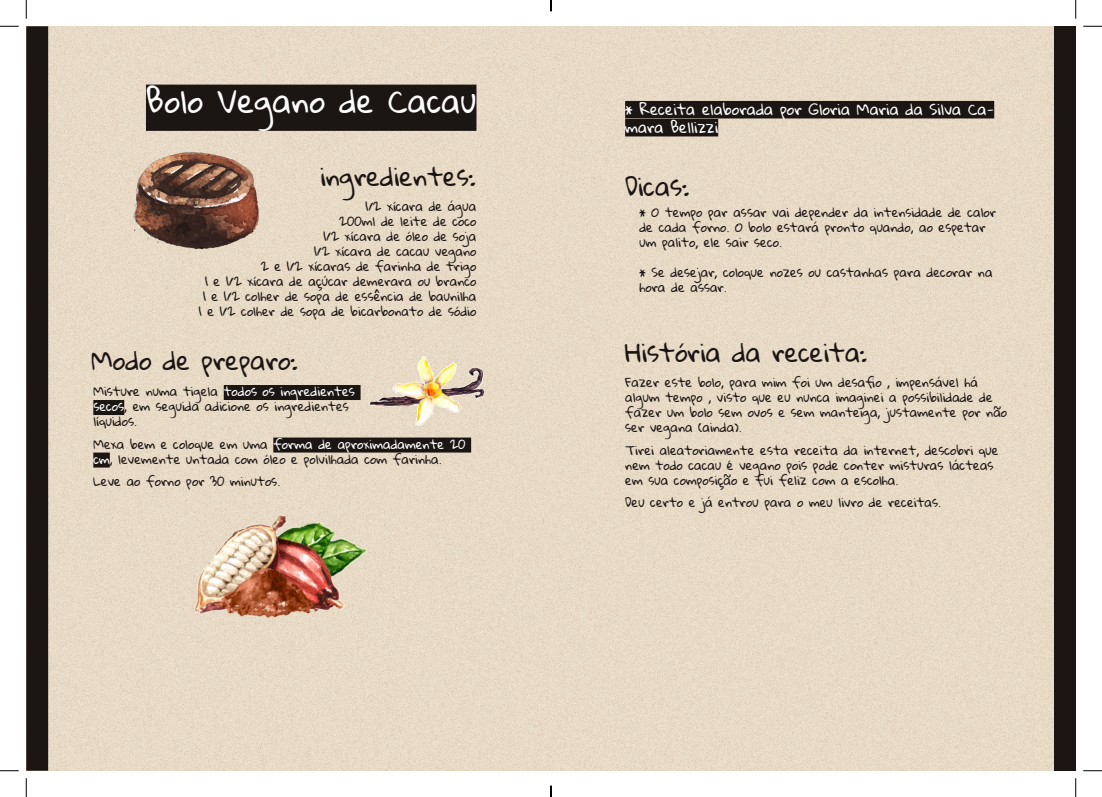
<style>
.page{position:relative;width:1102px;height:797px;background:#fff}
.page>*{position:absolute;margin:0;border:0;box-sizing:border-box;transform-origin:0 0}
.t1{font:31.25px "Gloria Hallelujah";letter-spacing:.005em;color:#fff}
.t2{font:25px "Gloria Hallelujah";color:#1b1513}
.t3{font:15px/18px "Gloria Hallelujah";color:#fff}
.t4{font:12.5px/15px "Gloria Hallelujah";color:#1b1513}
.s1{color:#fff}
</style>
<div class="page">
<div style="left:26px;top:26px;width:1043px;height:744px;background:#e7dac6"></div>
<div style="left:26px;top:26px;width:22px;height:744px;background:#1b1513;border:1px solid #1b1513"></div>
<div style="left:1054px;top:26px;width:21px;height:744px;background:#1b1513"></div>
<img style="left:367px;top:356px;width:122px;height:70px">
<img style="left:193px;top:514px;width:174px;height:104px">
<img style="left:131px;top:151px;width:129px;height:98px">
<div style="left:146px;top:85px;width:330px;height:46px;background:#1b1513"></div>
<div style="left:224px;top:385px;width:136px;height:15px;background:#1b1513"></div>
<div style="left:93px;top:400px;width:31px;height:15px;background:#1b1513"></div>
<div style="left:273px;top:437px;width:198px;height:15px;background:#1b1513"></div>
<div style="left:93px;top:452px;width:17px;height:15px;background:#1b1513"></div>
<div style="left:625px;top:101px;width:369px;height:17px;background:#1b1513"></div>
<div style="left:625px;top:119px;width:93px;height:17px;background:#1b1513"></div>
<svg style="left:0;top:25px;width:19px;height:2px"></svg>
<svg style="left:1083px;top:25px;width:18px;height:2px"></svg>
<svg style="left:0;top:770px;width:19px;height:1px"></svg>
<svg style="left:1083px;top:770px;width:18px;height:1px"></svg>
<svg style="left:25px;top:0;width:2px;height:19px"></svg>
<svg style="left:25px;top:778px;width:2px;height:19px"></svg>
<svg style="left:1075px;top:0;width:1px;height:19px"></svg>
<svg style="left:1075px;top:778px;width:1px;height:19px"></svg>
<svg style="left:550px;top:785px;width:1px;height:12px"></svg>
<p class="t1" style="left:146px;top:84px;width:332px">Bolo Vegano de Cacau</p>
<p class="t2" style="left:320px;top:163px;width:157px">ingredientes:</p>
<p class="t4" style="left:365px;top:199px;width:112px">1/2 xícara de água</p>
<p class="t4" style="left:339px;top:214px;width:139px">200ml de leite de coco</p>
<p class="t4" style="left:323px;top:229px;width:155px">1/2 xícara de óleo de soja</p>
<p class="t4" style="left:314px;top:244px;width:164px">1/2 xícara de cacau vegano</p>
<p class="t4" style="left:261px;top:259px;width:217px">2 e 1/2 xícaras de farinha de trigo</p>
<p class="t4" style="left:205px;top:274px;width:273px">1 e 1/2 xícara de açúcar demerara ou branco</p>
<p class="t4" style="left:203px;top:289px;width:275px">1 e 1/2 colher de sopa de essência de baunilha</p>
<p class="t4" style="left:199px;top:304px;width:279px">1 e 1/2 colher de sopa de bicarbonato de sódio</p>
<p class="t2" style="left:91px;top:346px;width:208px">Modo de preparo:</p>
<p class="t4" style="left:93px;top:384px;width:263px">Misture numa tigela <span class="s1">todos os ingredientes secos</span>, em seguida adicione os ingredientes líquidos.</p>
<p class="t4" style="left:93px;top:437px;width:373px">Mexa bem e coloque em uma <span class="s1">forma de aproximadamente 20 cm</span>, levemente untada com óleo e polvilhada com farinha.</p>
<p class="t4" style="left:93px;top:474px;width:188px">Leve ao forno por 30 minutos.</p>
<p class="t3" style="left:625px;top:100px;width:370px">* Receita elaborada por Gloria Maria da Silva Ca&shy;mara Bellizzi</p>
<p class="t2" style="left:625px;top:173px;width:65px">Dicas:</p>
<p class="t4" style="left:639px;top:205px;width:358px">* O tempo par assar vai depender da intensidade de calor de cada forno. O bolo estará pronto quando, ao espetar um palito, ele sair seco.</p>
<p class="t4" style="left:639px;top:265px;width:354px">* Se desejar, coloque nozes ou castanhas para decorar na hora de assar.</p>
<p class="t2" style="left:625px;top:338px;width:243px">História da receita:</p>
<p class="t4" style="left:625px;top:375px;width:383px">Fazer este bolo, para mim foi um desafio , impensável há algum tempo , visto que eu nunca imaginei a possibilidade de fazer um bolo sem ovos e sem manteiga, justamente por não ser vegana (ainda).</p>
<p class="t4" style="left:625px;top:443px;width:375px">Tirei aleatoriamente esta receita da internet, descobri que nem todo cacau é vegano pois pode conter misturas lácteas em sua composição e fui feliz com a escolha.</p>
<p class="t4" style="left:625px;top:495px;width:317px">Deu certo e já entrou para o meu livro de receitas.</p>
</div>
